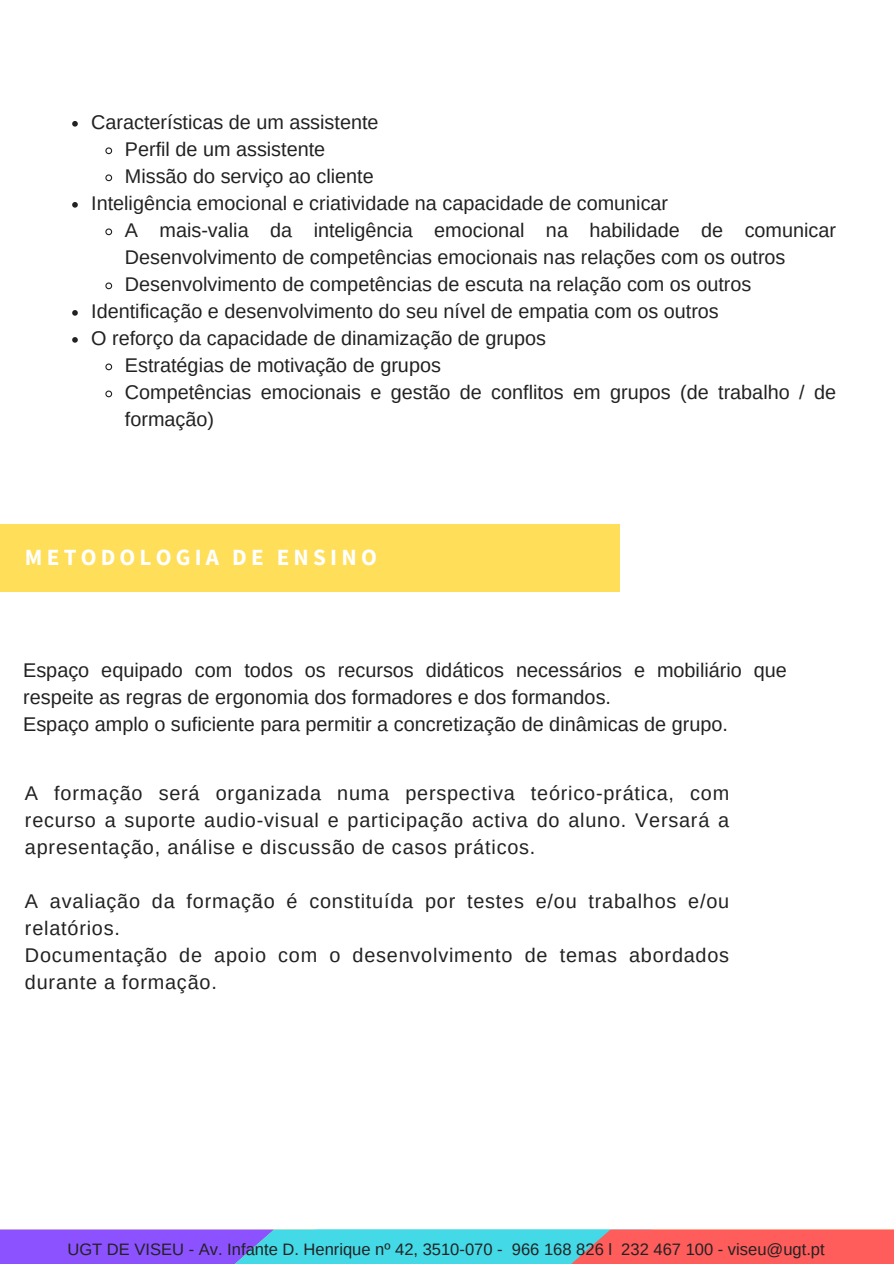
<style>
.page{position:relative;width:894px;height:1264px;background:#fff}
.page>*{position:absolute;margin:0;border:0;box-sizing:border-box;transform-origin:0 0}
.t1{font:700 23.1px "Source Sans Pro";letter-spacing:.18em;color:#fff}
.t2{font:19.8px/27px "Arimo";color:#222}
.t3{font:19.8px/27px "Arimo";letter-spacing:.04em;color:#222}
.t4{font:16.5px "Arimo";color:#222}
</style>
<div class="page">
<div style="left:0;top:1229px;width:274px;height:34px;background:#8c52ff"></div>
<svg style="left:200px;top:1229px;width:336px;height:34px;fill:#44d9e6"></svg>
<svg style="left:536px;top:1229px;width:357px;height:34px;background:#e17173"></svg>
<div style="left:0;top:524px;width:619px;height:67px;background:#ffde59"></div>
<svg style="left:72px;top:121px;width:6px;height:6px"></svg>
<svg style="left:105px;top:147px;width:8px;height:8px"></svg>
<svg style="left:105px;top:174px;width:8px;height:8px"></svg>
<svg style="left:72px;top:202px;width:6px;height:6px"></svg>
<svg style="left:105px;top:228px;width:8px;height:8px"></svg>
<svg style="left:105px;top:282px;width:8px;height:8px"></svg>
<svg style="left:72px;top:310px;width:6px;height:6px"></svg>
<svg style="left:72px;top:337px;width:6px;height:6px"></svg>
<svg style="left:105px;top:363px;width:8px;height:8px"></svg>
<svg style="left:105px;top:390px;width:8px;height:8px"></svg>
<p class="t2" style="left:91px;top:108px;width:289px">Características de um assistente</p>
<p class="t2" style="left:125px;top:135px;width:202px">Perfil de um assistente</p>
<p class="t2" style="left:125px;top:162px;width:250px">Missão do serviço ao cliente</p>
<p class="t2" style="left:91px;top:189px;width:578px">Inteligência emocional e criatividade na capacidade de comunicar</p>
<p class="t2" style="left:125px;top:216px;width:712px">A mais-valia da inteligência emocional na habilidade de comunicar<br>Desenvolvimento de competências emocionais nas relações com os outros</p>
<p class="t2" style="left:125px;top:270px;width:628px">Desenvolvimento de competências de escuta na relação com os outros</p>
<h1 class="t2" style="left:91px;top:297px;width:629px">Identificação e desenvolvimento do seu nível de empatia com os outros</h1>
<h2 class="t2" style="left:91px;top:324px;width:456px">O reforço da capacidade de dinamização de grupos</h2>
<h2 class="t2" style="left:125px;top:351px;width:317px">Estratégias de motivação de grupos</h2>
<h2 class="t2" style="left:125px;top:378px;width:712px">Competências emocionais e gestão de conflitos em grupos (de trabalho / de formação)</h2>
<p class="t1" style="left:25px;top:542px;width:353px">METODOLOGIA DE ENSINO</p>
<p class="t2" style="left:23px;top:656px;width:765px">Espaço equipado com todos os recursos didáticos necessários e mobiliário que respeite as regras de ergonomia dos formadores e dos formandos.<br>Espaço amplo o suficiente para permitir a concretização de dinâmicas de grupo.</p>
<p class="t2" style="left:25px;top:779px;width:705px;text-align:justify">A formação será organizada numa perspectiva teórico-prática, com recurso a suporte audio-visual e participação activa do aluno. Versará a apresentação, análise e discussão de casos práticos.</p>
<p class="t3" style="left:25px;top:887px;width:705px">A avaliação da formação é constituída por testes e/ou trabalhos e/ou relatórios.<br>Documentação de apoio com o desenvolvimento de temas abordados durante a formação.</p>
<p class="t4" style="left:67px;top:1239px;width:758px">UGT DE VISEU - Av. Infante D. Henrique nº 42, 3510-070 - 966 168 826 l 232 467 100 - viseu@ugt.pt</p>
</div>
